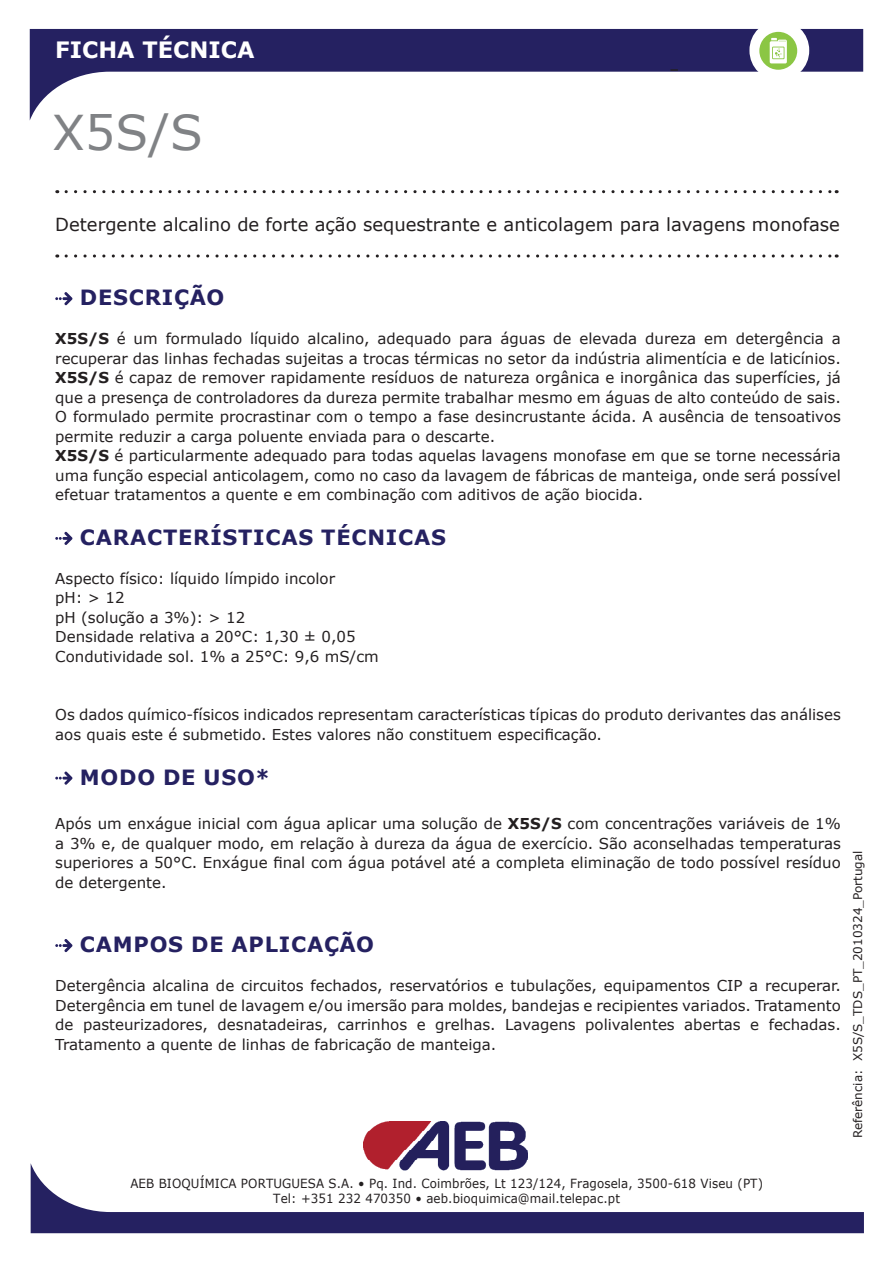
<style>
.page{position:relative;width:893px;height:1263px;background:#fff}
.page>*{position:absolute;margin:0;border:0;box-sizing:border-box;transform-origin:0 0}
.t1{font:48px "Verdana";color:#808285}
.t2{font:700 22.5px "Verdana";color:#fff}
.t3{font:700 21px "Verdana";letter-spacing:.035em;color:#252161}
.t4{font:18px "Verdana";color:#231f20}
.t5{font:15px/19.5px "Verdana";color:#231f20}
.t6{font:12.6px/15.1px "Verdana";letter-spacing:.01em;color:#231f20;text-align:center;scale:.94 1}
.t7{font:12px "Verdana";color:#231f20}
.s1{font-weight:700}
</style>
<div class="page">
<svg style="left:30px;top:29px;width:833px;height:91px"></svg>
<svg style="left:66px;top:190px;width:771px;height:3px"></svg>
<svg style="left:66px;top:254px;width:771px;height:4px"></svg>
<img style="left:363px;top:1121px;width:165px;height:42px">
<svg style="left:31px;top:1163px;width:833px;height:70px"></svg>
<svg style="left:670px;top:69px;width:8px;height:2px"></svg>
<div style="left:749px;top:20px;width:60px;height:61px;background:#fff;border-radius:30px"></div>
<div style="left:759px;top:32px;width:38px;height:38px;background:#8bc644;border-radius:50%"></div>
<svg style="left:770px;top:38px;width:17px;height:25px"></svg>
<svg style="left:55px;top:292px;width:17px;height:13px"></svg>
<svg style="left:55px;top:532px;width:17px;height:13px"></svg>
<svg style="left:55px;top:771px;width:17px;height:14px"></svg>
<svg style="left:55px;top:939px;width:17px;height:13px"></svg>
<h2 class="t2" style="left:55px;top:34px;width:201px">FICHA TÉCNICA</h2>
<h1 class="t1" style="left:52px;top:100px;width:152px">X5S/S</h1>
<p class="t4" style="left:55px;top:212px;width:786px">Detergente alcalino de forte ação sequestrante e anticolagem para lavagens monofase</p>
<h3 class="t3" style="left:80px;top:283px;width:146px">DESCRIÇÃO</h3>
<p class="t5" style="left:55px;top:329px;width:787px"><span class="s1">X5S/S</span> é um formulado líquido alcalino, adequado para águas de elevada dureza em detergência a recuperar das linhas fechadas sujeitas a trocas térmicas no setor da indústria alimentícia e de laticínios.<br><span class="s1">X5S/S</span> é capaz de remover rapidamente resíduos de natureza orgânica e inorgânica das superfícies, já que a presença de controladores da dureza permite trabalhar mesmo em águas de alto conteúdo de sais.<br>O formulado permite procrastinar com o tempo a fase desincrustante ácida. A ausência de tensoativos permite reduzir a carga poluente enviada para o descarte.<br><span class="s1">X5S/S</span> é particularmente adequado para todas aquelas lavagens monofase em que se torne necessária uma função especial anticolagem, como no caso da lavagem de fábricas de manteiga, onde será possível efetuar tratamentos a quente e em combinação com aditivos de ação biocida.</p>
<h3 class="t3" style="left:80px;top:522px;width:367px">CARACTERÍSTICAS TÉCNICAS</h3>
<p class="t5" style="left:55px;top:569px;width:325px">Aspecto físico: líquido límpido incolor<br>pH: &gt; 12<br>pH (solução a 3%): &gt; 12<br>Densidade relativa a 20°C: 1,30 ± 0,05<br>Condutividade sol. 1% a 25°C: 9,6 mS/cm</p>
<p class="t5" style="left:55px;top:705px;width:787px">Os dados químico-físicos indicados representam características típicas do produto derivantes das análises aos quais este é submetido. Estes valores não constituem especificação.</p>
<h3 class="t3" style="left:80px;top:762px;width:192px">MODO DE USO*</h3>
<p class="t5" style="left:55px;top:814px;width:787px;text-align:justify">Após um enxágue inicial com água aplicar uma solução de <span class="s1">X5S/S</span> com concentrações variáveis de 1% a 3% e, de qualquer modo, em relação à dureza da água de exercício. São aconselhadas temperaturas superiores a 50°C. Enxágue final com água potável até a completa eliminação de todo possível resíduo de detergente.</p>
<h3 class="t3" style="left:80px;top:929px;width:296px">CAMPOS DE APLICAÇÃO</h3>
<p class="t5" style="left:55px;top:976px;width:787px;text-align:justify">Detergência alcalina de circuitos fechados, reservatórios e tubulações, equipamentos CIP a recuperar.<br>Detergência em tunel de lavagem e/ou imersão para moldes, bandejas e recipientes variados. Tratamento de pasteurizadores, desnatadeiras, carrinhos e grelhas. Lavagens polivalentes abertas e fechadas.<br>Tratamento a quente de linhas de fabricação de manteiga.</p>
<p class="t7" style="left:850px;top:1138px;width:289px;rotate:-90deg">Referência: X5S/S_TDS_PT_2010324_Portugal</p>
<p class="t6" style="left:130px;top:1176px;width:675px">AEB BIOQUÍMICA PORTUGUESA S.A. • Pq. Ind. Coimbrões, Lt 123/124, Fragosela, 3500-618 Viseu (PT)<br>Tel: +351 232 470350 • aeb.bioquimica@mail.telepac.pt</p>
</div>
